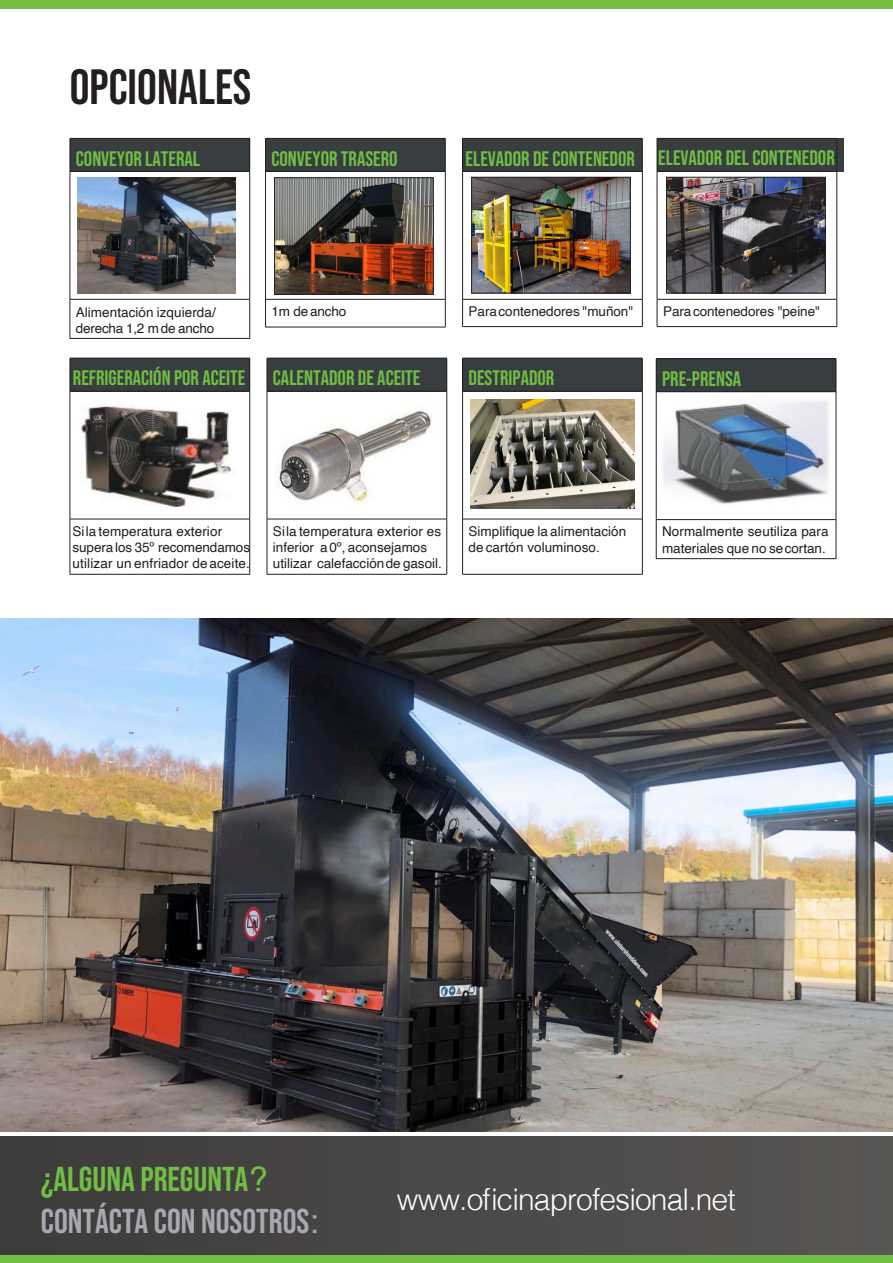
<style>
.page{position:relative;width:893px;height:1263px;background:#fff}
.page>*{position:absolute;margin:0;border:0;box-sizing:border-box;transform-origin:0 0}
.t1{font:700 49.5px "Bebas Neue Pro";color:#231f20}
.t2{font:700 34.5px/42px "Bebas Neue Pro";color:#a8a8b0}
.t3{font:300 30px "Helvetica";letter-spacing:-.03em;color:#fff}
.t4{font:700 21px "Bebas Neue Pro";color:#70be44}
.t5{font:13.5px/16.2px "Helvetica";color:#231f20}
.s1{color:#70be44}
.s2{font-family:"Helvetica";font-weight:400;color:#70be44}
.s3{font-family:"Helvetica";font-weight:400}
</style>
<div class="page">
<div style="left:0;top:1137px;width:893px;height:126px;background:linear-gradient(to right,#3d3d3a,#585754)"></div>
<div style="left:70px;top:138px;width:180px;height:33px;background:#383d3f"></div>
<hr style="left:70px;top:138px;width:180px;height:1px;background:#231f20">
<hr style="left:70px;top:139px;width:1px;height:32px;background:#231f20">
<hr style="left:249px;top:139px;width:1px;height:32px;background:#231f20">
<hr style="left:70px;top:172px;width:1px;height:127px;background:#231f20">
<hr style="left:249px;top:172px;width:1px;height:127px;background:#231f20">
<hr style="left:70px;top:299px;width:1px;height:39px;background:#231f20">
<hr style="left:249px;top:299px;width:1px;height:39px;background:#231f20">
<hr style="left:70px;top:171px;width:180px;height:1px;background:#231f20">
<hr style="left:70px;top:299px;width:180px;height:1px;background:#231f20">
<hr style="left:70px;top:338px;width:180px;height:1px;background:#231f20">
<img style="left:77px;top:178px;width:159px;height:116px">
<img style="left:276px;top:180px;width:156px;height:113px">
<div style="left:274px;top:178px;width:160px;height:117px;border:1px solid #231f20"></div>
<div style="left:266px;top:138px;width:179px;height:33px;background:#383d3f"></div>
<hr style="left:265px;top:138px;width:181px;height:1px;background:#231f20">
<hr style="left:265px;top:139px;width:1px;height:32px;background:#231f20">
<hr style="left:445px;top:139px;width:1px;height:32px;background:#231f20">
<hr style="left:265px;top:172px;width:1px;height:127px;background:#231f20">
<hr style="left:445px;top:172px;width:1px;height:127px;background:#231f20">
<svg style="left:265px;top:300px;width:1px;height:27px"></svg>
<svg style="left:445px;top:300px;width:1px;height:27px"></svg>
<hr style="left:265px;top:171px;width:181px;height:1px;background:#231f20">
<hr style="left:265px;top:299px;width:181px;height:1px;background:#231f20">
<hr style="left:265px;top:327px;width:181px;height:1px;background:#231f20">
<div style="left:463px;top:358px;width:179px;height:33px;background:#383d3f"></div>
<hr style="left:462px;top:358px;width:181px;height:1px;background:#231f20">
<hr style="left:462px;top:358px;width:1px;height:33px;background:#231f20">
<hr style="left:642px;top:358px;width:1px;height:33px;background:#231f20">
<hr style="left:462px;top:391px;width:1px;height:128px;background:#231f20">
<hr style="left:642px;top:391px;width:1px;height:128px;background:#231f20">
<hr style="left:462px;top:519px;width:1px;height:55px;background:#231f20">
<hr style="left:642px;top:519px;width:1px;height:55px;background:#231f20">
<hr style="left:462px;top:391px;width:181px;height:1px;background:#231f20">
<hr style="left:462px;top:519px;width:181px;height:1px;background:#231f20">
<hr style="left:462px;top:574px;width:181px;height:1px;background:#231f20">
<div style="left:70px;top:358px;width:180px;height:33px;background:#383d3f"></div>
<hr style="left:70px;top:358px;width:180px;height:1px;background:#231f20">
<hr style="left:70px;top:358px;width:1px;height:33px;background:#231f20">
<hr style="left:249px;top:358px;width:1px;height:33px;background:#231f20">
<hr style="left:70px;top:391px;width:1px;height:128px;background:#231f20">
<hr style="left:249px;top:391px;width:1px;height:128px;background:#231f20">
<hr style="left:70px;top:519px;width:1px;height:55px;background:#231f20">
<hr style="left:249px;top:519px;width:1px;height:55px;background:#231f20">
<hr style="left:70px;top:391px;width:180px;height:1px;background:#231f20">
<hr style="left:70px;top:519px;width:180px;height:1px;background:#231f20">
<hr style="left:70px;top:574px;width:180px;height:1px;background:#231f20">
<img style="left:81px;top:405px;width:151px;height:102px">
<div style="left:267px;top:358px;width:180px;height:33px;background:#383d3f"></div>
<hr style="left:267px;top:358px;width:180px;height:1px;background:#231f20">
<hr style="left:267px;top:358px;width:1px;height:33px;background:#231f20">
<hr style="left:447px;top:358px;width:1px;height:33px;background:#231f20">
<hr style="left:267px;top:391px;width:1px;height:128px;background:#231f20">
<hr style="left:447px;top:391px;width:1px;height:128px;background:#231f20">
<hr style="left:267px;top:519px;width:1px;height:55px;background:#231f20">
<hr style="left:447px;top:519px;width:1px;height:55px;background:#231f20">
<hr style="left:267px;top:391px;width:180px;height:1px;background:#231f20">
<hr style="left:267px;top:519px;width:180px;height:1px;background:#231f20">
<hr style="left:267px;top:574px;width:180px;height:1px;background:#231f20">
<img style="left:278px;top:410px;width:154px;height:93px">
<div style="left:463px;top:138px;width:179px;height:33px;background:#383d3f"></div>
<hr style="left:462px;top:138px;width:181px;height:1px;background:#231f20">
<hr style="left:462px;top:139px;width:1px;height:32px;background:#231f20">
<hr style="left:642px;top:139px;width:1px;height:32px;background:#231f20">
<hr style="left:462px;top:172px;width:1px;height:127px;background:#231f20">
<hr style="left:642px;top:172px;width:1px;height:127px;background:#231f20">
<svg style="left:462px;top:300px;width:1px;height:26px"></svg>
<svg style="left:642px;top:300px;width:1px;height:26px"></svg>
<hr style="left:462px;top:171px;width:181px;height:1px;background:#231f20">
<hr style="left:462px;top:299px;width:181px;height:1px;background:#231f20">
<hr style="left:462px;top:326px;width:181px;height:1px;background:#231f20">
<img style="left:473px;top:179px;width:156px;height:112px">
<div style="left:471px;top:177px;width:160px;height:116px;border:1px solid #231f20"></div>
<div style="left:657px;top:138px;width:187px;height:33px;background:#383d3f"></div>
<hr style="left:657px;top:138px;width:180px;height:1px;background:#231f20">
<hr style="left:657px;top:139px;width:1px;height:32px;background:#231f20">
<hr style="left:837px;top:139px;width:1px;height:32px;background:#231f20">
<hr style="left:657px;top:172px;width:1px;height:127px;background:#231f20">
<hr style="left:837px;top:172px;width:1px;height:127px;background:#231f20">
<svg style="left:657px;top:300px;width:1px;height:26px"></svg>
<svg style="left:837px;top:299px;width:1px;height:27px"></svg>
<hr style="left:657px;top:171px;width:180px;height:1px;background:#231f20">
<hr style="left:657px;top:299px;width:180px;height:1px;background:#231f20">
<hr style="left:657px;top:326px;width:180px;height:1px;background:#231f20">
<img style="left:668px;top:179px;width:155px;height:112px">
<div style="left:666px;top:177px;width:159px;height:116px;border:1px solid #231f20"></div>
<img style="left:470px;top:399px;width:164px;height:109px">
<div style="left:656px;top:359px;width:180px;height:33px;background:#383d3f"></div>
<hr style="left:656px;top:358px;width:180px;height:1px;background:#231f20">
<hr style="left:656px;top:359px;width:1px;height:32px;background:#231f20">
<hr style="left:836px;top:359px;width:1px;height:32px;background:#231f20">
<hr style="left:656px;top:392px;width:1px;height:127px;background:#231f20">
<hr style="left:836px;top:392px;width:1px;height:127px;background:#231f20">
<hr style="left:656px;top:520px;width:1px;height:38px;background:#231f20">
<hr style="left:836px;top:520px;width:1px;height:38px;background:#231f20">
<hr style="left:656px;top:391px;width:180px;height:1px;background:#231f20">
<hr style="left:656px;top:519px;width:180px;height:1px;background:#231f20">
<hr style="left:656px;top:558px;width:180px;height:1px;background:#231f20">
<img style="left:663px;top:400px;width:166px;height:104px">
<img style="left:0;top:618px;width:893px;height:513px">
<div style="left:0;top:0;width:893px;height:8px;background:#74bf43"></div>
<div style="left:0;top:1256px;width:893px;height:7px;background:#74bf43"></div>
<h1 class="t1" style="left:70px;top:64px;width:183px">OPCIONALES</h1>
<h3 class="t4" style="left:76px;top:149px;width:126px">CONVEYOR LATERAL</h3>
<h3 class="t4" style="left:272px;top:149px;width:128px">CONVEYOR TRASERO</h3>
<h3 class="t4" style="left:466px;top:149px;width:171px">ELEVADOR DE CONTENEDOR</h3>
<h3 class="t4" style="left:658px;top:148px;width:178px">ELEVADOR DEL CONTENEDOR</h3>
<p class="t5" style="left:76px;top:304px;width:142px">Alimentación izquierda/ derecha 1,2 m de ancho</p>
<h3 class="t4" style="left:73px;top:368px;width:174px">REFRIGERACIÓN POR ACEITE</h3>
<p class="t5" style="left:272px;top:304px;width:76px">1m de ancho</p>
<h3 class="t4" style="left:273px;top:368px;width:149px">CALENTADOR DE ACEITE</h3>
<p class="t5" style="left:469px;top:304px;width:166px">Para contenedores "muñon"</p>
<h3 class="t4" style="left:469px;top:368px;width:87px">DESTRIPADOR</h3>
<p class="t5" style="left:663px;top:304px;width:158px">Para contenedores "peine"</p>
<h3 class="t4" style="left:662px;top:369px;width:80px">PRE-PRENSA</h3>
<p class="t5" style="left:73px;top:524px;width:179px">Si la temperatura exterior supera los 35º recomendamos utilizar un enfriador de aceite.</p>
<p class="t5" style="left:273px;top:524px;width:170px">Si la temperatura exterior es inferior a 0º, aconsejamos utilizar calefacción de gasoil.</p>
<p class="t5" style="left:469px;top:524px;width:159px">Simplifique la alimentación de cartón voluminoso.</p>
<p class="t5" style="left:662px;top:524px;width:168px">Normalmente se utiliza para materiales que no se cortan.</p>
<h2 class="t2" style="left:41px;top:1159px;width:279px"><span class="s1">¿ALGUNA PREGUNTA</span><span class="s2">?<br></span>CONTÁCTA CON NOSOTROS<span class="s3">:</span></h2>
<h3 class="t3" style="left:397px;top:1188px;width:340px">www.oficinaprofesional.net</h3>
</div>
